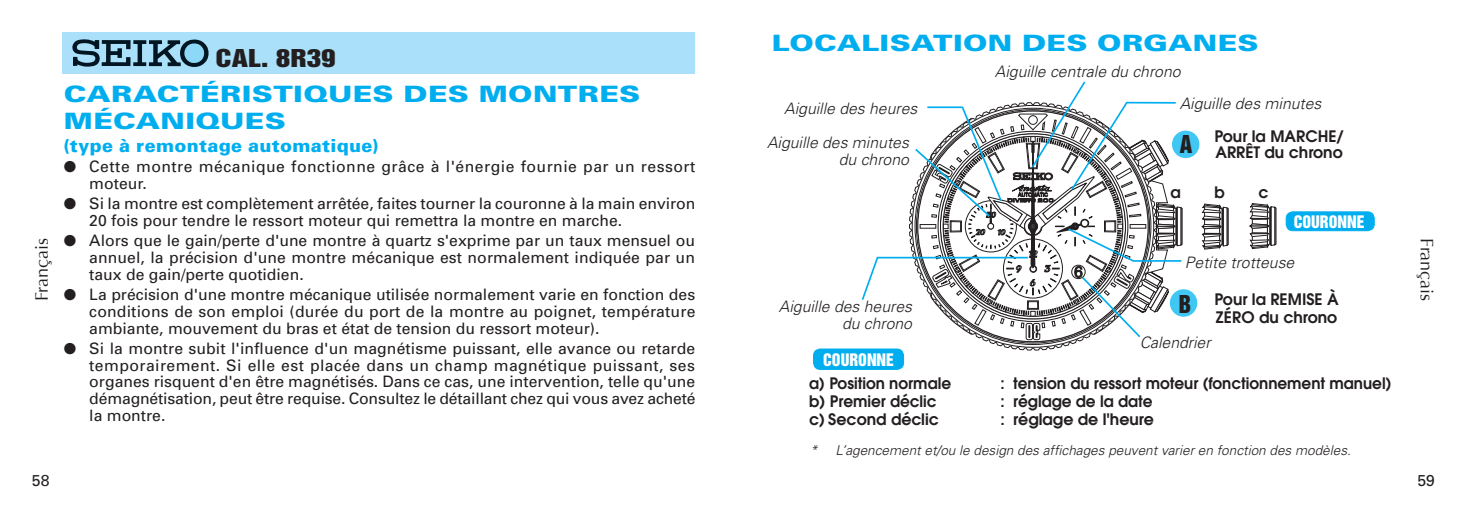
<style>
.page{position:relative;width:1467px;height:511px;background:#fff}
.page>*{position:absolute;margin:0;border:0;box-sizing:border-box;transform-origin:0 0}
.t1{font:900 22.5px/27px "Univers";letter-spacing:.01em;color:#00aeef;scale:1.3 1}
.t2{font:22.5px "Helvetica Inserat";color:#231f20;scale:1.3 1}
.t3{font:22.5px "Helvetica Inserat";color:#231f20}
.t4{font:900 18px "Univers";letter-spacing:.02em;color:#00aeef}
.t5{font:18px "Optima";color:#231f20}
.t6{font:15.75px/16.9px "Univers";color:#231f20;text-align:justify}
.t7{font:600 15.75px/16.9px "Avant Garde";color:#231f20}
.t8{font:italic 300 15.75px/16.9px "Univers";color:#231f20;text-align:right}
.t9{font:15.75px/16.9px "Univers";letter-spacing:.03em;color:#231f20}
.t10{font:15.75px "Helvetica Inserat";color:#fff}
.t11{font:italic 300 13.5px "Univers";color:#231f20}
</style>
<div class="page">
<div style="left:63px;top:32px;width:632px;height:41px;background:#aae0f9"></div>
<svg style="left:72px;top:39px;width:137px;height:28px"></svg>
<svg style="left:1201px;top:203px;width:28px;height:46px"></svg>
<svg style="left:1249px;top:203px;width:27px;height:45px"></svg>
<div style="left:1286px;top:212px;width:88px;height:18px;background:#00aeef;border-radius:7px"></div>
<div style="left:1286px;top:211px;width:89px;height:20px;border:1px solid #00aeef;border-radius:7px"></div>
<div style="left:814px;top:348px;width:90px;height:21px;background:#00aeef;border-radius:7px"></div>
<div style="left:813px;top:348px;width:91px;height:21px;border:1px solid #00aeef;border-radius:7px"></div>
<svg style="left:861px;top:81px;width:322px;height:258px"></svg>
<div style="left:1172px;top:130px;width:27px;height:28px;background:#40c7f4;border-radius:50%"></div>
<div style="left:1170px;top:289px;width:27px;height:27px;background:#40c7f4;border-radius:50%"></div>
<p class="t5" style="left:31px;top:301px;width:65px;rotate:-90deg">Français</p>
<h1 class="t2" style="left:216px;top:45px;width:94px">CAL. 8R39</h1>
<h1 class="t1" style="left:64px;top:80px;width:445px">CARACTÉRISTIQUES DES MONTRES<br>MÉCANIQUES</h1>
<p class="t4" style="left:64px;top:134px;width:316px">(type à remontage automatique)</p>
<p class="t9" style="left:89px;top:158px;width:608px;text-indent:-26px">● Cette montre mécanique fonctionne grâce à l'énergie fournie par un ressort moteur.</p>
<p class="t6" style="left:89px;top:194px;width:608px;text-indent:-26px">● Si la montre est complètement arrêtée, faites tourner la couronne à la main environ<br>20 fois pour tendre le ressort moteur qui remettra la montre en marche.</p>
<p class="t6" style="left:89px;top:231px;width:607px;text-indent:-26px">● Alors que le gain/perte d'une montre à quartz s'exprime par un taux mensuel ou annuel, la précision d'une montre mécanique est normalement indiquée par un taux de gain/perte quotidien.</p>
<p class="t6" style="left:89px;top:285px;width:608px;text-indent:-26px">● La précision d'une montre mécanique utilisée normalement varie en fonction des conditions de son emploi (durée du port de la montre au poignet, température ambiante, mouvement du bras et état de tension du ressort moteur).</p>
<p class="t6" style="left:89px;top:339px;width:608px;text-indent:-26px">● Si la montre subit l'influence d'un magnétisme puissant, elle avance ou retarde temporairement. Si elle est placée dans un champ magnétique puissant, ses organes risquent d'en être magnétisés. Dans ce cas, une intervention, telle qu'une démagnétisation, peut être requise. Consultez le détaillant chez qui vous avez acheté la montre.</p>
<h1 class="t1" style="left:772px;top:29px;width:376px">LOCALISATION DES ORGANES</h1>
<p class="t8" style="left:784px;top:99px;width:135px">Aiguille des heures</p>
<p class="t8" style="left:767px;top:133px;width:143px">Aiguille des minutes du chrono</p>
<p class="t8" style="left:779px;top:297px;width:135px">Aiguille des heures du chrono</p>
<p class="t10" style="left:823px;top:349px;width:72px">COURONNE</p>
<p class="t8" style="left:995px;top:63px;width:187px">Aiguille centrale du chrono</p>
<p class="t8" style="left:1180px;top:95px;width:143px">Aiguille des minutes</p>
<h1 class="t3" style="left:1180px;top:130px;width:14px">A</h1>
<p class="t7" style="left:1214px;top:127px;width:131px">Pour la MARCHE/<br>ARRÊT du chrono</p>
<p class="t7" style="left:1170px;top:183px;width:12px">a</p>
<p class="t7" style="left:1214px;top:183px;width:12px">b</p>
<p class="t7" style="left:1258px;top:183px;width:12px">c</p>
<p class="t10" style="left:1294px;top:212px;width:72px">COURONNE</p>
<p class="t8" style="left:1185px;top:253px;width:111px">Petite trotteuse</p>
<h1 class="t3" style="left:1179px;top:290px;width:14px">B</h1>
<p class="t7" style="left:1214px;top:289px;width:126px;line-height:18px">Pour la REMISE À<br>ZÉRO du chrono</p>
<p class="t8" style="left:1140px;top:333px;width:72px">Calendrier</p>
<p class="t7" style="left:809px;top:374px;width:144px">a) Position normale</p>
<p class="t7" style="left:1001px;top:374px;width:392px">: tension du ressort moteur (fonctionnement manuel)</p>
<p class="t7" style="left:809px;top:392px;width:129px">b) Premier déclic</p>
<p class="t7" style="left:1001px;top:392px;width:154px">: réglage de la date</p>
<p class="t7" style="left:809px;top:410px;width:131px">c) Second déclic</p>
<p class="t7" style="left:1001px;top:410px;width:155px">: réglage de l'heure</p>
<p class="t11" style="left:810px;top:441px;width:542px">* L’agencement et/ou le design des affichages peuvent varier en fonction des modèles.</p>
<p class="t5" style="left:1437px;top:238px;width:65px;rotate:90deg">Français</p>
<p class="t6" style="left:32px;top:471px;width:19px">58</p>
<p class="t6" style="left:1418px;top:471px;width:19px">59</p>
</div>
